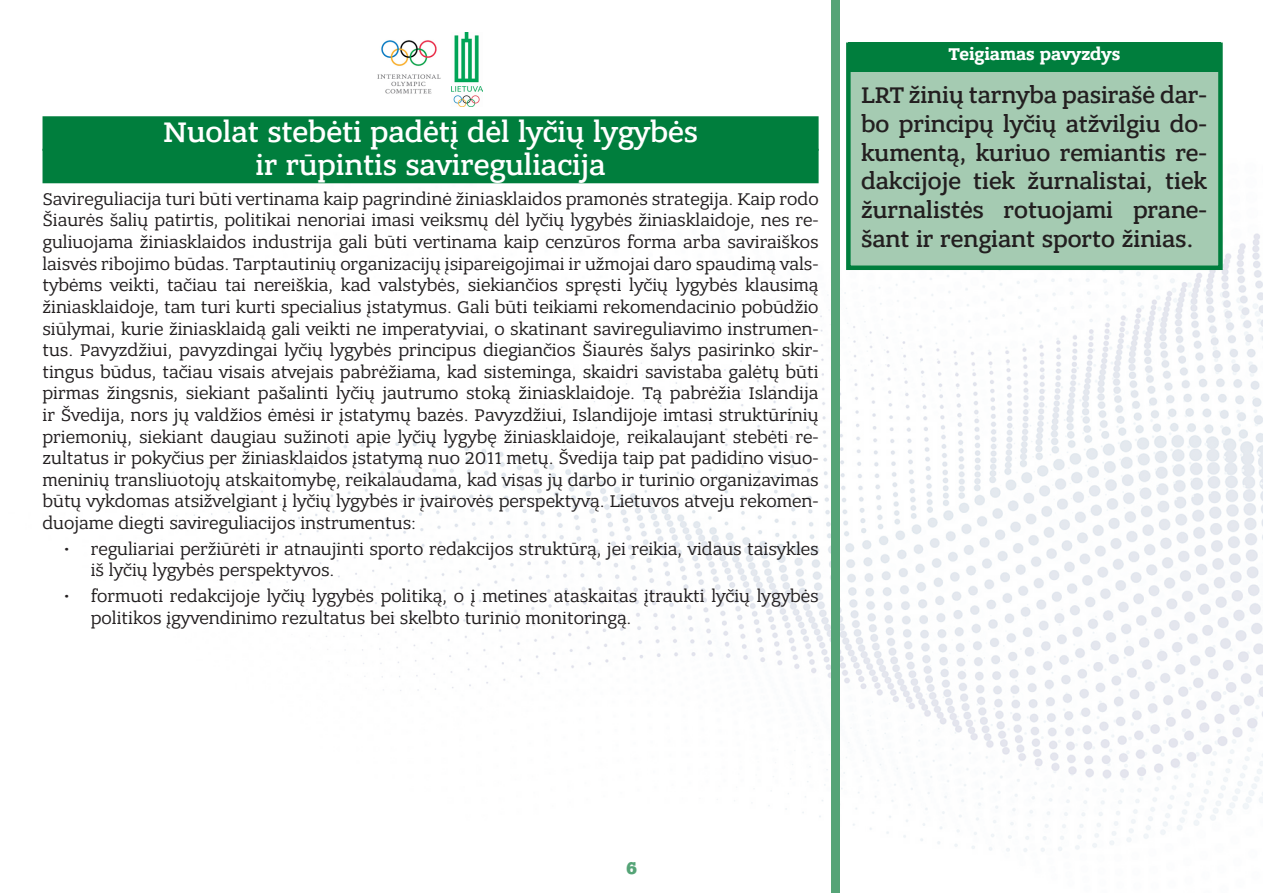
<style>
.page{position:relative;width:1263px;height:893px;background:#fff}
.page>*{position:absolute;margin:0;border:0;box-sizing:border-box;transform-origin:0 0}
.skyrelis{font:500 30px "Bandera Pro";color:#fff}
.pirma_pstr{font:500 24px/28.8px "Bandera Pro";color:#231f20;text-align:justify}
.pirma_pstr-2{font:18px/21.6px "Bandera Pro";color:#231f20}
.pirma_pstr-3{font:700 18px "Bandera Pro";color:#fff}
.t1{font:800 18px "Bandera Pro";color:#55a477}
</style>
<div class="page">
<img style="left:42px;top:138px;width:1221px;height:714px">
<div style="left:831px;top:0;width:9px;height:893px;background:#55a477"></div>
<div style="left:43px;top:116px;width:776px;height:35px;background:#007e3d"></div>
<div style="left:43px;top:149px;width:776px;height:34px;background:#007e3d"></div>
<div style="left:846px;top:43px;width:377px;height:227px;background:#a5cbb2;border:4px solid #007e3d"></div>
<div style="left:848px;top:43px;width:372px;height:29px;background:#007e3d"></div>
<img style="left:452px;top:33px;width:30px;height:73px">
<img style="left:377px;top:40px;width:64px;height:54px">
<p class="skyrelis" style="left:163px;top:114px;width:536px">Nuolat stebėti padėtį dėl lyčių lygybės</p>
<p class="skyrelis" style="left:256px;top:146px;width:351px">ir rūpintis savireguliacija</p>
<p class="pirma_pstr-2" style="left:43px;top:188px;width:778px;text-align:justify">Savireguliacija turi būti vertinama kaip pagrindinė žiniasklaidos pramonės strategija. Kaip rodo Šiaurės šalių patirtis, politikai nenoriai imasi veiksmų dėl lyčių lygybės žiniasklaidoje, nes re&shy;guliuojama žiniasklaidos industrija gali būti vertinama kaip cenzūros forma arba saviraiškos laisvės ribojimo būdas. Tarptautinių organizacijų įsipareigojimai ir užmojai daro spaudimą vals&shy;tybėms veikti, tačiau tai nereiškia, kad valstybės, siekiančios spręsti lyčių lygybės klausimą žiniasklaidoje, tam turi kurti specialius įstatymus. Gali būti teikiami rekomendacinio pobūdžio siūlymai, kurie žiniasklaidą gali veikti ne imperatyviai, o skatinant savireguliavimo instrumen&shy;tus. Pavyzdžiui, pavyzdingai lyčių lygybės principus diegiančios Šiaurės šalys pasirinko skir&shy;tingus būdus, tačiau visais atvejais pabrėžiama, kad sisteminga, skaidri savistaba galėtų būti pirmas žingsnis, siekiant pašalinti lyčių jautrumo stoką žiniasklaidoje. Tą pabrėžia Islandija ir Švedija, nors jų valdžios ėmėsi ir įstatymų bazės. Pavyzdžiui, Islandijoje imtasi struktūrinių priemonių, siekiant daugiau sužinoti apie lyčių lygybę žiniasklaidoje, reikalaujant stebėti re&shy;zultatus ir pokyčius per žiniasklaidos įstatymą nuo 2011 metų. Švedija taip pat padidino visuo&shy;meninių transliuotojų atskaitomybę, reikalaudama, kad visas jų darbo ir turinio organizavimas būtų vykdomas atsižvelgiant į lyčių lygybės ir įvairovės perspektyvą. Lietuvos atveju rekomen&shy;duojame diegti savireguliacijos instrumentus:</p>
<p class="pirma_pstr-2" style="left:91px;top:538px;width:729px;text-indent:-27px">• reguliariai peržiūrėti ir atnaujinti sporto redakcijos struktūrą, jei reikia, vidaus taisykles iš lyčių lygybės perspektyvos.</p>
<p class="pirma_pstr-2" style="left:91px;top:586px;width:729px;text-indent:-27px">• formuoti redakcijoje lyčių lygybės politiką, o į metines ataskaitas įtraukti lyčių lygybės politikos įgyvendinimo rezultatus bei skelbto turinio monitoringą.</p>
<p class="pirma_pstr-3" style="left:949px;top:43px;width:173px">Teigiamas pavyzdys</p>
<p class="pirma_pstr" style="left:861px;top:81px;width:347px">LRT žinių tarnyba pasirašė dar&shy;bo principų lyčių atžvilgiu do&shy;kumentą, kuriuo remiantis re&shy;dakcijoje tiek žurnalistai, tiek žurnalistės rotuojami prane&shy;šant ir rengiant sporto žinias.</p>
<p class="t1" style="left:626px;top:857px;width:12px">6</p>
</div>
